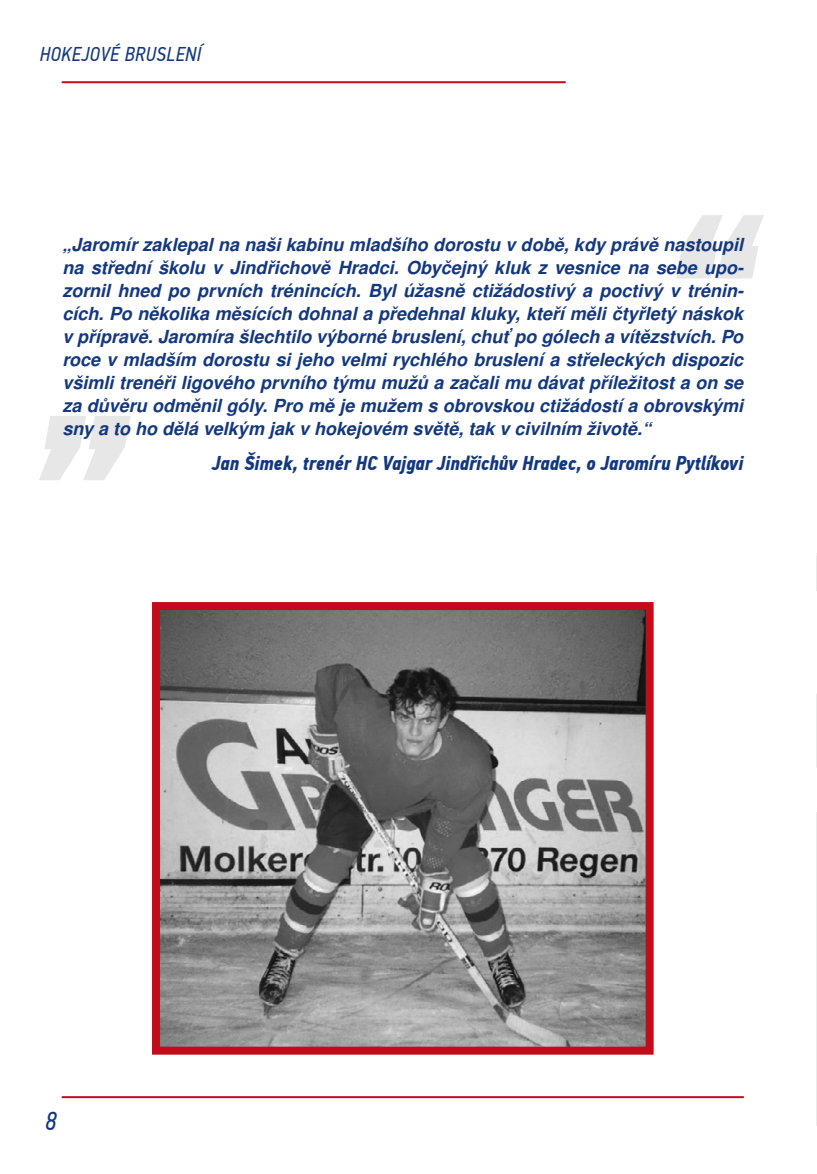
<style>
.page{position:relative;width:817px;height:1174px;background:#fff}
.page>*{position:absolute;margin:0;border:0;box-sizing:border-box;transform-origin:0 0}
.t1{font:italic 26px "PF Din Text Cond Pro";color:#14387f}
.t2{font:italic 700 20px "PF Din Text Cond Pro";color:#14387f}
.t3{font:italic 20px "PF Din Text Cond Pro";letter-spacing:.025em;color:#14387f}
.t4{font:italic 700 18px/23px "Nimbus Sans LOT";color:#14387f;text-align:justify}
</style>
<div class="page">
<hr style="left:62px;top:81px;width:503px;height:2px;background:#c10c1a">
<hr style="left:62px;top:1096px;width:681px;height:2px;background:#c10c1a">
<svg style="left:816px;top:553px;width:1px;height:573px"></svg>
<svg style="left:39px;top:416px;width:92px;height:64px"></svg>
<svg style="left:676px;top:215px;width:87px;height:63px"></svg>
<img style="left:161px;top:611px;width:483px;height:434px">
<div style="left:152px;top:602px;width:501px;height:452px;border:8px solid #c10c1a"></div>
<p class="t3" style="left:40px;top:43px;width:163px">HOKEJOVÉ BRUSLENÍ</p>
<p class="t4" style="left:62px;top:234px;width:682px">„Jaromír zaklepal na naši kabinu mladšího dorostu v době, kdy právě nastoupil na střední školu v Jindřichově Hradci. Obyčejný kluk z vesnice na sebe upo&shy;zornil hned po prvních trénincích. Byl úžasně ctižádostivý a poctivý v trénin&shy;cích. Po několika měsících dohnal a předehnal kluky, kteří měli čtyřletý náskok v přípravě. Jaromíra šlechtilo výborné bruslení, chuť po gólech a vítězstvích. Po roce v mladším dorostu si jeho velmi rychlého bruslení a střeleckých dispozic všimli trenéři ligového prvního týmu mužů a začali mu dávat příležitost a on se za důvěru odměnil góly. Pro mě je mužem s obrovskou ctižádostí a obrovskými sny a to ho dělá velkým jak v hokejovém světě, tak v civilním životě.“</p>
<p class="t2" style="left:212px;top:450px;width:532px">Jan Šimek, trenér HC Vajgar Jindřichův Hradec, o Jaromíru Pytlíkovi</p>
<h1 class="t1" style="left:45px;top:1106px;width:13px">8</h1>
</div>
